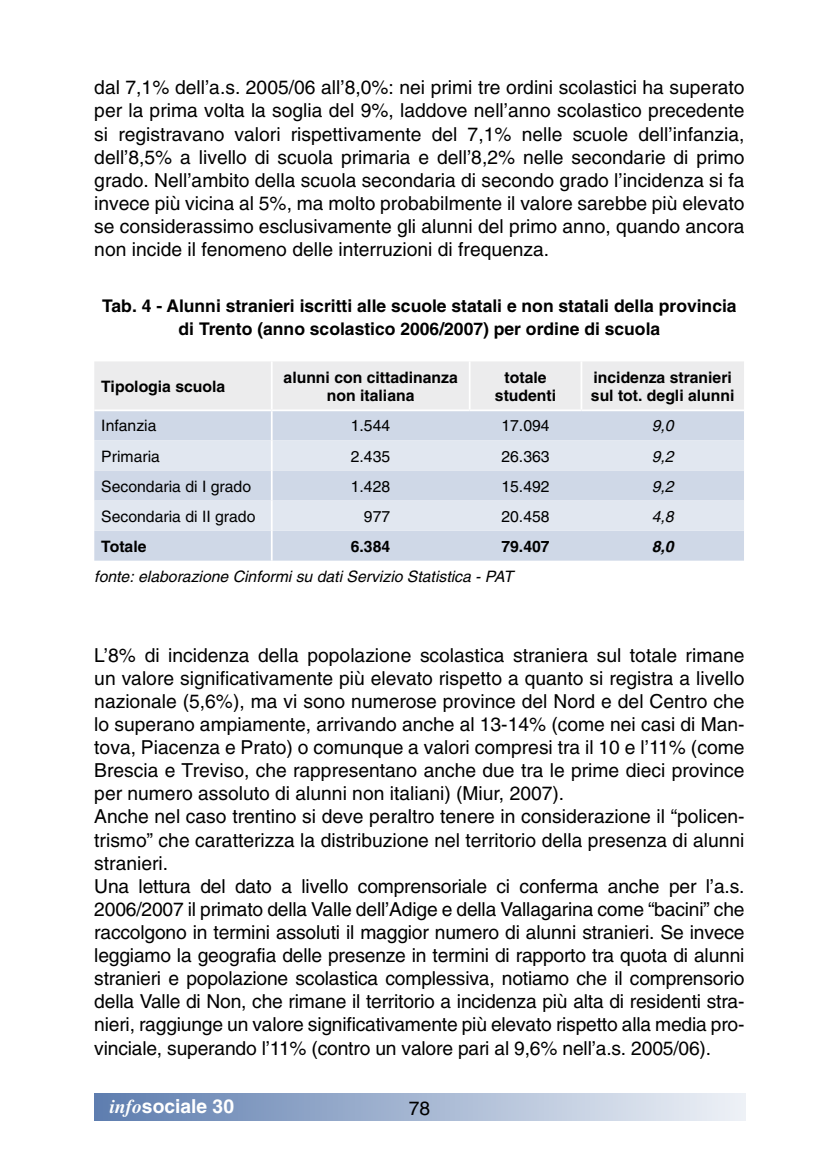
<style>
.page{position:relative;width:819px;height:1166px;background:#fff}
.page>*{position:absolute;margin:0;border:0;box-sizing:border-box;transform-origin:0 0}
.t1{font:19.25px/23.1px "Helvetica";color:#000;text-align:justify}
.t2{font:700 19.25px "Helvetica";color:#fff}
.t3{font:700 17.5px/22.8px "Helvetica";color:#000;text-align:center}
.t4{font:700 15.75px/18.9px "Helvetica";color:#000;text-align:center}
.t5{font:15.75px "Helvetica";color:#000}
.t6{font:italic 15.75px "Helvetica";color:#000}
.t7{font:italic 700 15.75px "Helvetica";color:#000}
.s1{font-family:"Times";font-style:italic}
</style>
<div class="page">
<div style="left:95px;top:1094px;width:650px;height:26px;background:linear-gradient(to right,#5e7daf,#eef1f6)"></div>
<div style="left:94px;top:531px;width:650px;height:30px;background:#cfd8e7"></div>
<svg style="left:94px;top:440px;width:650px;height:91px;background:#dbe2ed"></svg>
<svg style="left:94px;top:361px;width:650px;height:79px;background:#e2e5eb"></svg>
<hr style="left:271px;top:440px;width:1px;height:30px;background:#fff">
<hr style="left:271px;top:470px;width:1px;height:30px;background:#fff">
<hr style="left:271px;top:500px;width:1px;height:31px;background:#fff">
<hr style="left:271px;top:531px;width:1px;height:30px;background:#fff">
<p class="t1" style="left:94px;top:76px;width:651px">dal 7,1% dell’a.s. 2005/06 all’8,0%: nei primi tre ordini scolastici ha superato per la prima volta la soglia del 9%, laddove nell’anno scolastico precedente si registravano valori rispettivamente del 7,1% nelle scuole dell’infanzia, dell’8,5% a livello di scuola primaria e dell’8,2% nelle secondarie di primo grado. Nell’ambito della scuola secondaria di secondo grado l’incidenza si fa invece più vicina al 5%, ma molto probabilmente il valore sarebbe più elevato se considerassimo esclusivamente gli alunni del primo anno, quando ancora non incide il fenomeno delle interruzioni di frequenza.</p>
<p class="t3" style="left:102px;top:294px;width:636px">Tab. 4 - Alunni stranieri iscritti alle scuole statali e non statali della provincia di Trento (anno scolastico 2006/2007) per ordine di scuola</p>
<p class="t4" style="left:101px;top:377px;width:125px">Tipologia scuola</p>
<p class="t4" style="left:283px;top:367px;width:176px">alunni con cittadinanza non italiana</p>
<p class="t4" style="left:495px;top:367px;width:63px">totale studenti</p>
<p class="t4" style="left:591px;top:367px;width:145px;text-align:left">incidenza stranieri sul tot. degli alunni</p>
<p class="t5" style="left:101px;top:417px;width:57px">Infanzia</p>
<p class="t5" style="left:351px;top:417px;width:41px">1.544</p>
<p class="t5" style="left:501px;top:417px;width:50px">17.094</p>
<p class="t6" style="left:651px;top:417px;width:23px">9,0</p>
<p class="t5" style="left:101px;top:447px;width:60px">Primaria</p>
<p class="t5" style="left:351px;top:447px;width:41px">2.435</p>
<p class="t5" style="left:501px;top:447px;width:50px">26.363</p>
<p class="t6" style="left:651px;top:447px;width:23px">9,2</p>
<p class="t5" style="left:101px;top:477px;width:151px">Secondaria di I grado</p>
<p class="t5" style="left:351px;top:477px;width:41px">1.428</p>
<p class="t5" style="left:501px;top:477px;width:48px">15.492</p>
<p class="t6" style="left:651px;top:477px;width:23px">9,2</p>
<p class="t5" style="left:101px;top:507px;width:156px">Secondaria di II grado</p>
<p class="t5" style="left:364px;top:507px;width:28px">977</p>
<p class="t5" style="left:501px;top:507px;width:50px">20.458</p>
<p class="t6" style="left:651px;top:507px;width:23px">4,8</p>
<p class="t4" style="left:101px;top:536px;width:47px">Totale</p>
<p class="t4" style="left:351px;top:536px;width:41px">6.384</p>
<p class="t4" style="left:501px;top:536px;width:50px">79.407</p>
<p class="t7" style="left:651px;top:536px;width:23px">8,0</p>
<p class="t6" style="left:94px;top:568px;width:420px">fonte: elaborazione Cinformi su dati Servizio Statistica - PAT</p>
<p class="t1" style="left:94px;top:643px;width:651px;text-align:left">L’8% di incidenza della popolazione scolastica straniera sul totale rimane un valore significativamente più elevato rispetto a quanto si registra a livello nazionale (5,6%), ma vi sono numerose province del Nord e del Centro che lo superano ampiamente, arrivando anche al 13-14% (come nei casi di Man&shy;tova, Piacenza e Prato) o comunque a valori compresi tra il 10 e l’11% (come Brescia e Treviso, che rappresentano anche due tra le prime dieci province per numero assoluto di alunni non italiani) (Miur, 2007).<br>Anche nel caso trentino si deve peraltro tenere in considerazione il “policen&shy;trismo” che caratterizza la distribuzione nel territorio della presenza di alunni stranieri.<br>Una lettura del dato a livello comprensoriale ci conferma anche per l’a.s.<br>2006/2007 il primato della Valle dell’Adige e della Vallagarina come “bacini” che raccolgono in termini assoluti il maggior numero di alunni stranieri. Se invece leggiamo la geografia delle presenze in termini di rapporto tra quota di alunni stranieri e popolazione scolastica complessiva, notiamo che il comprensorio della Valle di Non, che rimane il territorio a incidenza più alta di residenti stra&shy;nieri, raggiunge un valore significativamente più elevato rispetto alla media pro&shy;vinciale, superando l’11% (contro un valore pari al 9,6% nell’a.s. 2005/06).</p>
<p class="t2" style="left:110px;top:1095px;width:126px"><span class="s1">info</span>sociale 30</p>
<p class="t1" style="left:408px;top:1096px;width:23px">78</p>
</div>
